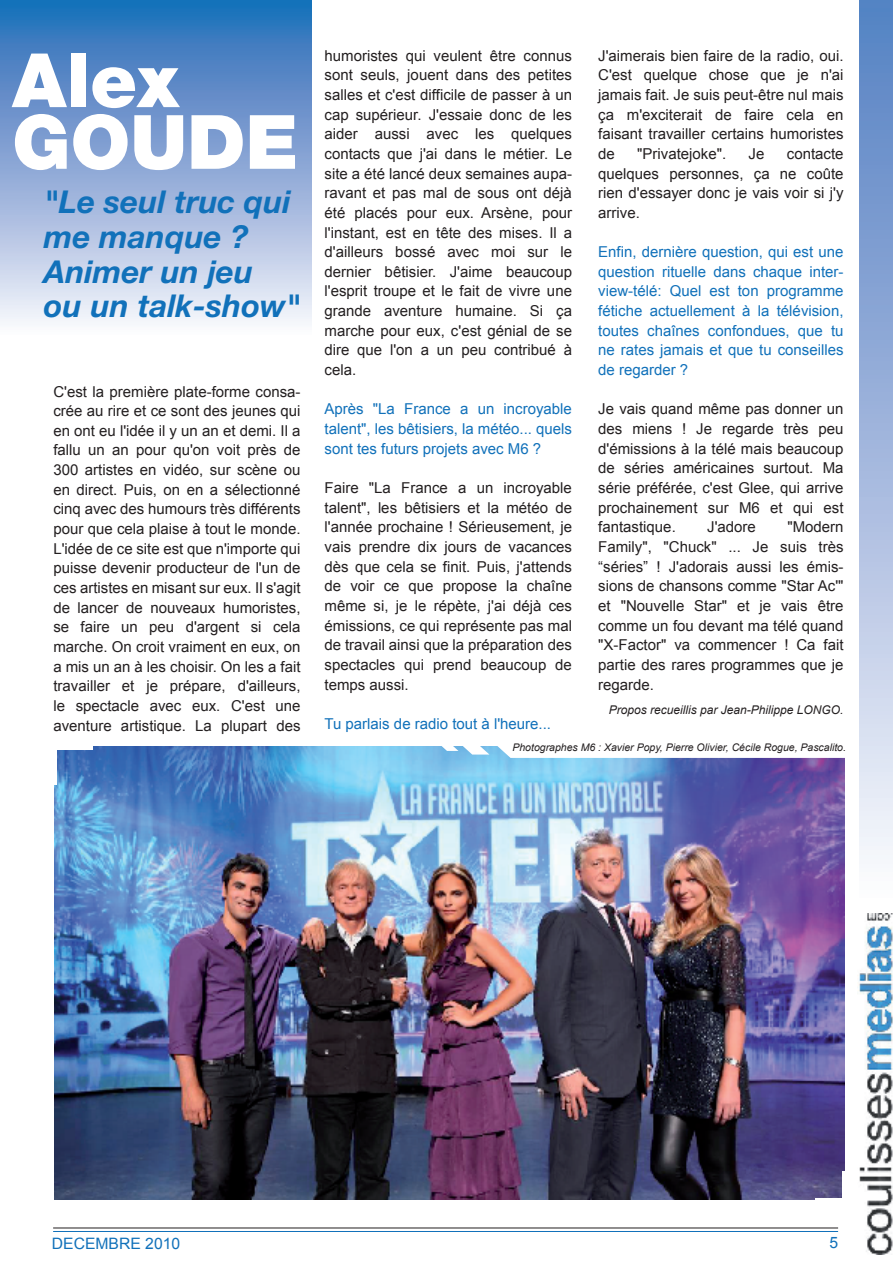
<style>
.page{position:relative;width:893px;height:1263px;background:#fff}
.page>*{position:absolute;margin:0;border:0;box-sizing:border-box;transform-origin:0 0}
.t1{font:900 75px/61.7px "Helvetica Neue LT Std";color:#fff}
.t2{font:italic 700 31.5px/34.7px "Helvetica Neue LT Std";color:#1171ba}
.t3{font:15.75px "Arial";color:#1171ba}
.t4{font:15px/19.6px "Arial";color:#231f20;text-align:justify}
.t5{font:15px/19.6px "Arial";color:#1171ba;text-align:justify}
.t6{font:italic 12px "Arial";color:#231f20}
.t7{font:italic 10.5px "Arial";color:#231f20}
</style>
<div class="page">
<img style="left:54px;top:747px;width:790px;height:453px">
<svg style="left:431px;top:746px;width:414px;height:12px"></svg>
<div style="left:0;top:0;width:311px;height:349px;background:linear-gradient(to bottom,#2166b5,#fffafe)"></div>
<svg style="left:859px;top:0;width:34px;height:914px;background:#a5bade"></svg>
<img style="left:857px;top:914px;width:36px;height:340px">
<hr style="left:53px;top:1228px;width:785px;height:1px;background:#231f20">
<hr style="left:53px;top:1231px;width:785px;height:1px;background:#1171ba">
<hr style="left:53px;top:746px;width:4px;height:39px;background:#fff">
<hr style="left:53px;top:746px;width:40px;height:3px;background:#fff">
<hr style="left:842px;top:1170px;width:3px;height:30px;background:#fff">
<hr style="left:815px;top:1197px;width:30px;height:3px;background:#fff">
<h1 class="t1" style="left:12px;top:49px;width:288px">Alex<br>GOUDE</h1>
<h2 class="t2" style="left:44px;top:184px;width:259px">"Le seul truc qui me manque ?<br>Animer un jeu<br>ou un talk-show"</h2>
<p class="t4" style="left:53px;top:382px;width:249px">C'est la première plate-forme consa&shy;crée au rire et ce sont des jeunes qui en ont eu l'idée il y un an et demi. Il a fallu un an pour qu'on voit près de 300 artistes en vidéo, sur scène ou en direct. Puis, on en a sélectionné cinq avec des humours très différents pour que cela plaise à tout le monde.<br>L'idée de ce site est que n'importe qui puisse devenir producteur de l'un de ces artistes en misant sur eux. Il s'agit de lancer de nouveaux humoristes, se faire un peu d'argent si cela marche. On croit vraiment en eux, on a mis un an à les choisir. On les a fait travailler et je prépare, d'ailleurs, le spectacle avec eux. C'est une aventure artistique. La plupart des</p>
<p class="t4" style="left:324px;top:46px;width:249px">humoristes qui veulent être connus sont seuls, jouent dans des petites salles et c'est difficile de passer à un cap supérieur. J'essaie donc de les aider aussi avec les quelques contacts que j'ai dans le métier. Le site a été lancé deux semaines aupa&shy;ravant et pas mal de sous ont déjà été placés pour eux. Arsène, pour l'instant, est en tête des mises. Il a d'ailleurs bossé avec moi sur le dernier bêtisier. J'aime beaucoup l'esprit troupe et le fait de vivre une grande aventure humaine. Si ça marche pour eux, c'est génial de se dire que l'on a un peu contribué à cela.</p>
<p class="t5" style="left:324px;top:399px;width:249px">Après "La France a un incroyable talent", les bêtisiers, la météo... quels sont tes futurs projets avec M6 ?</p>
<p class="t4" style="left:324px;top:478px;width:249px">Faire "La France a un incroyable talent", les bêtisiers et la météo de l'année prochaine ! Sérieusement, je vais prendre dix jours de vacances dès que cela se finit. Puis, j'attends de voir ce que propose la chaîne même si, je le répète, j'ai déjà ces émissions, ce qui représente pas mal de travail ainsi que la préparation des spectacles qui prend beaucoup de temps aussi.</p>
<p class="t5" style="left:324px;top:714px;width:228px">Tu parlais de radio tout à l'heure...</p>
<p class="t4" style="left:598px;top:46px;width:247px">J'aimerais bien faire de la radio, oui.<br>C'est quelque chose que je n'ai jamais fait. Je suis peut-être nul mais ça m'exciterait de faire cela en faisant travailler certains humoristes de</p>
<p class="t4" style="left:637px;top:144px;width:91px">"Privatejoke".</p>
<p class="t4" style="left:749px;top:144px;width:17px">Je</p>
<p class="t4" style="left:598px;top:144px;width:247px;text-indent:189px">contacte quelques personnes, ça ne coûte rien d'essayer donc je vais voir si j'y arrive.</p>
<p class="t5" style="left:598px;top:242px;width:247px">Enfin, dernière question, qui est une question rituelle dans chaque inter&shy;view-télé: Quel est ton programme fétiche actuellement à la télévision, toutes chaînes confondues, que tu ne rates jamais et que tu conseilles de regarder ?</p>
<p class="t4" style="left:598px;top:399px;width:247px">Je vais quand même pas donner un des miens ! Je regarde très peu d'émissions à la télé mais beaucoup de séries américaines surtout. Ma série préférée, c'est Glee, qui arrive prochainement sur M6 et qui est fantastique.</p>
<p class="t4" style="left:598px;top:517px;width:247px;text-indent:189px">"Modern Family", "Chuck" ... Je suis très “séries” ! J'adorais aussi les émis&shy;sions de chansons comme "Star Ac'" et "Nouvelle Star" et je vais être comme un fou devant ma télé quand "X-Factor" va commencer ! Ca fait partie des rares programmes que je regarde.</p>
<p class="t6" style="left:609px;top:702px;width:236px">Propos recueillis par Jean-Philippe LONGO.</p>
<p class="t4" style="left:707px;top:517px;width:50px">J'adore</p>
<p class="t7" style="left:512px;top:741px;width:335px">Photographes M6 : Xavier Popy, Pierre Olivier, Cécile Rogue, Pascalito.</p>
<p class="t3" style="left:52px;top:1233px;width:130px">DECEMBRE 2010</p>
<p class="t3" style="left:829px;top:1232px;width:10px">5</p>
</div>
